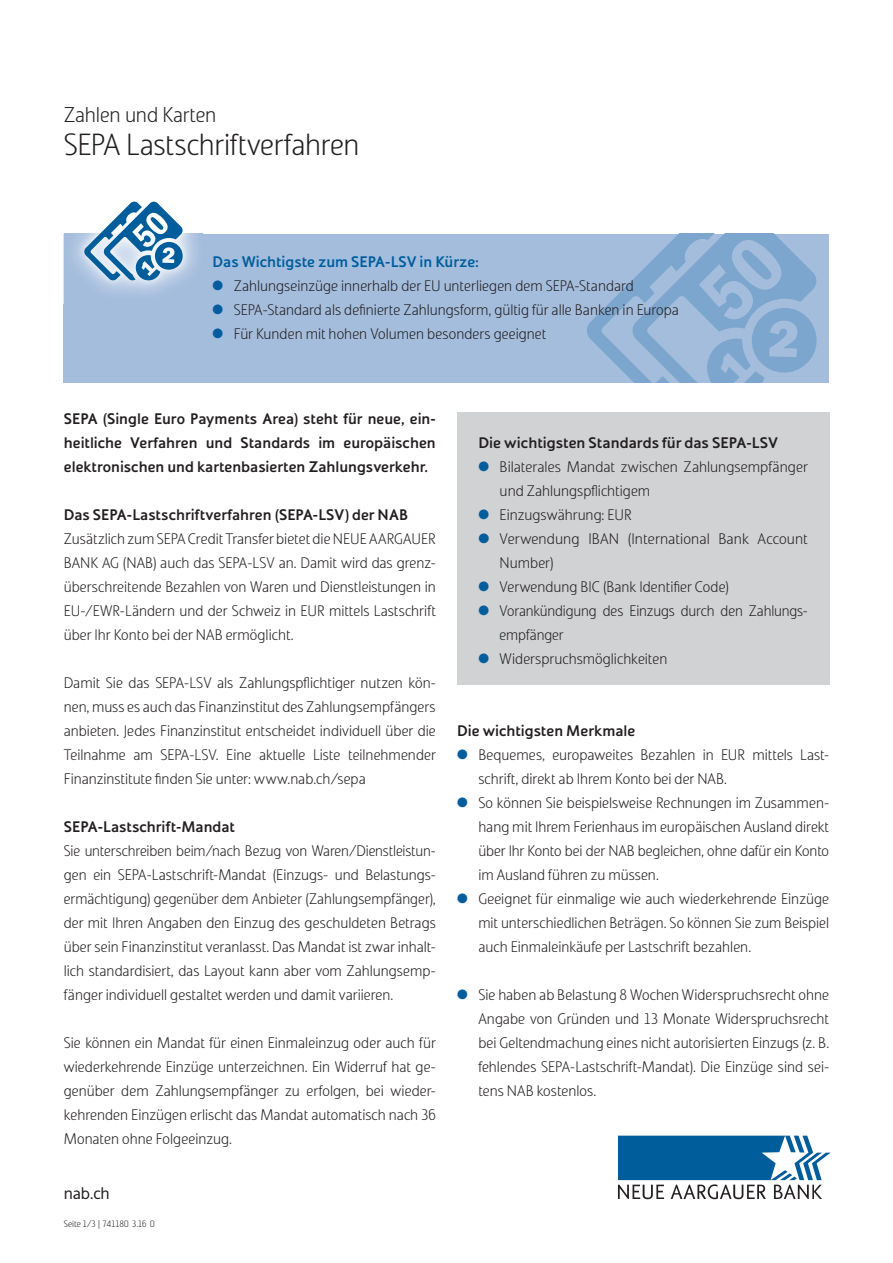
<style>
.page{position:relative;width:893px;height:1263px;background:#fff}
.page>*{position:absolute;margin:0;border:0;box-sizing:border-box;transform-origin:0 0}
.t1{font:300 30px "Solo Sans";letter-spacing:-.015em;color:#231f20}
.t2{font:300 21px "Solo Sans";letter-spacing:-.01em;color:#231f20}
.t3{font:16.5px "Solo Sans";color:#231f20}
.t4{font:300 15px/24px "Solo Sans";color:#231f20;text-align:justify}
.t5{font:700 15px/24px "Solo Sans";color:#231f20;text-align:justify}
.t6{font:700 15px "Solo Sans";letter-spacing:-.005em;color:#005d9c}
.t7{font:300 9px "Solo Sans";color:#231f20}
.s1{color:#005d9c}
</style>
<div class="page">
<div style="left:457px;top:412px;width:372px;height:273px;background:#d1d2d4"></div>
<div style="left:64px;top:234px;width:765px;height:149px;background:#a4bddc"></div>
<svg style="left:587px;top:234px;width:230px;height:149px"></svg>
<img style="left:65px;top:201px;width:138px;height:92px">
<svg style="left:84px;top:202px;width:99px;height:80px"></svg>
<svg style="left:618px;top:1136px;width:213px;height:63px"></svg>
<h2 class="t2" style="left:64px;top:103px;width:154px">Zahlen und Karten</h2>
<h1 class="t1" style="left:64px;top:128px;width:297px">SEPA Lastschriftverfahren</h1>
<p class="t6" style="left:213px;top:252px;width:268px">Das Wichtigste zum SEPA-LSV in Kürze:</p>
<p class="t4" style="left:213px;top:273px;width:423px"><span class="s1">●</span> Zahlungseinzüge innerhalb der EU unterliegen dem SEPA-Standard</p>
<p class="t4" style="left:213px;top:297px;width:468px"><span class="s1">●</span> SEPA-Standard als definierte Zahlungsform, gültig für alle Banken in Europa</p>
<p class="t4" style="left:213px;top:321px;width:335px"><span class="s1">●</span> Für Kunden mit hohen Volumen besonders geeignet</p>
<p class="t5" style="left:64px;top:407px;width:374px">SEPA (Single Euro Payments Area) steht für neue, ein&shy;heitliche Verfahren und Standards im europäischen elektronischen und kartenbasierten Zahlungsverkehr.</p>
<p class="t5" style="left:64px;top:503px;width:346px">Das SEPA-Lastschriftverfahren (SEPA-LSV) der NAB</p>
<p class="t4" style="left:64px;top:527px;width:374px">Zusätzlich zum SEPA Credit Transfer bietet die NEUE AARGAUER BANK AG (NAB) auch das SEPA-LSV an. Damit wird das grenz&shy;überschreitende Bezahlen von Waren und Dienstleistungen in EU-/EWR-Ländern und der Schweiz in EUR mittels Lastschrift über Ihr Konto bei der NAB ermöglicht.</p>
<p class="t4" style="left:64px;top:671px;width:374px">Damit Sie das SEPA-LSV als Zahlungspflichtiger nutzen kön&shy;nen, muss es auch das Finanzinstitut des Zahlungsempfängers anbieten. Jedes Finanzinstitut entscheidet individuell über die Teilnahme am SEPA-LSV. Eine aktuelle Liste teilnehmender Finanzinstitute finden Sie unter: www.nab.ch/sepa</p>
<p class="t5" style="left:64px;top:815px;width:173px">SEPA-Lastschrift-Mandat</p>
<p class="t4" style="left:64px;top:839px;width:374px">Sie unterschreiben beim/nach Bezug von Waren/Dienstleistun&shy;gen ein SEPA-Lastschrift-Mandat (Einzugs- und Belastungs&shy;ermächtigung) gegenüber dem Anbieter (Zahlungsempfänger), der mit Ihren Angaben den Einzug des geschuldeten Betrags über sein Finanzinstitut veranlasst. Das Mandat ist zwar inhalt&shy;lich standardisiert, das Layout kann aber vom Zahlungsemp&shy;fänger individuell gestaltet werden und damit variieren.</p>
<p class="t4" style="left:64px;top:1031px;width:374px">Sie können ein Mandat für einen Einmaleinzug oder auch für wiederkehrende Einzüge unterzeichnen. Ein Widerruf hat ge&shy;genüber dem Zahlungsempfänger zu erfolgen, bei wieder&shy;kehrenden Einzügen erlischt das Mandat automatisch nach 36<br>Monaten ohne Folgeeinzug.</p>
<p class="t3" style="left:64px;top:1184px;width:48px">nab.ch</p>
<p class="t7" style="left:64px;top:1219px;width:92px">Seite 1/3 | 741180 3.16 0</p>
<p class="t5" style="left:478px;top:431px;width:301px">Die wichtigsten Standards für das SEPA-LSV</p>
<p class="t4" style="left:500px;top:455px;width:310px;text-indent:-21px"><span class="s1">●</span> Bilaterales Mandat zwischen Zahlungsempfänger und Zahlungspflichtigem</p>
<p class="t4" style="left:478px;top:503px;width:155px"><span class="s1">●</span> Einzugswährung: EUR</p>
<p class="t4" style="left:500px;top:527px;width:310px;text-indent:-21px"><span class="s1">●</span> Verwendung IBAN (International Bank Account<br>Number)</p>
<p class="t4" style="left:478px;top:575px;width:252px"><span class="s1">●</span> Verwendung BIC (Bank Identifier Code)</p>
<p class="t4" style="left:500px;top:599px;width:310px;text-indent:-21px"><span class="s1">●</span> Vorankündigung des Einzugs durch den Zahlungs&shy;empfänger</p>
<p class="t4" style="left:478px;top:647px;width:191px"><span class="s1">●</span> Widerspruchsmöglichkeiten</p>
<p class="t5" style="left:457px;top:719px;width:180px">Die wichtigsten Merkmale</p>
<p class="t4" style="left:478px;top:743px;width:352px;text-indent:-21px"><span class="s1">●</span> Bequemes, europaweites Bezahlen in EUR mittels Last&shy;schrift, direkt ab Ihrem Konto bei der NAB.</p>
<p class="t4" style="left:478px;top:791px;width:352px;text-indent:-21px"><span class="s1">●</span> So können Sie beispielsweise Rechnungen im Zusammen&shy;hang mit Ihrem Ferienhaus im europäischen Ausland direkt über Ihr Konto bei der NAB begleichen, ohne dafür ein Konto im Ausland führen zu müssen.</p>
<p class="t4" style="left:478px;top:887px;width:352px;text-indent:-21px"><span class="s1">●</span> Geeignet für einmalige wie auch wiederkehrende Einzüge mit unterschiedlichen Beträgen. So können Sie zum Beispiel auch Einmaleinkäufe per Lastschrift bezahlen.</p>
<p class="t4" style="left:478px;top:983px;width:352px;text-indent:-21px"><span class="s1">●</span> Sie haben ab Belastung 8 Wochen Widerspruchsrecht ohne Angabe von Gründen und 13 Monate Widerspruchsrecht bei Geltendmachung eines nicht autorisierten Einzugs (z. B. fehlendes SEPA-Lastschrift-Mandat). Die Einzüge sind sei&shy;tens NAB kostenlos.</p>
</div>
